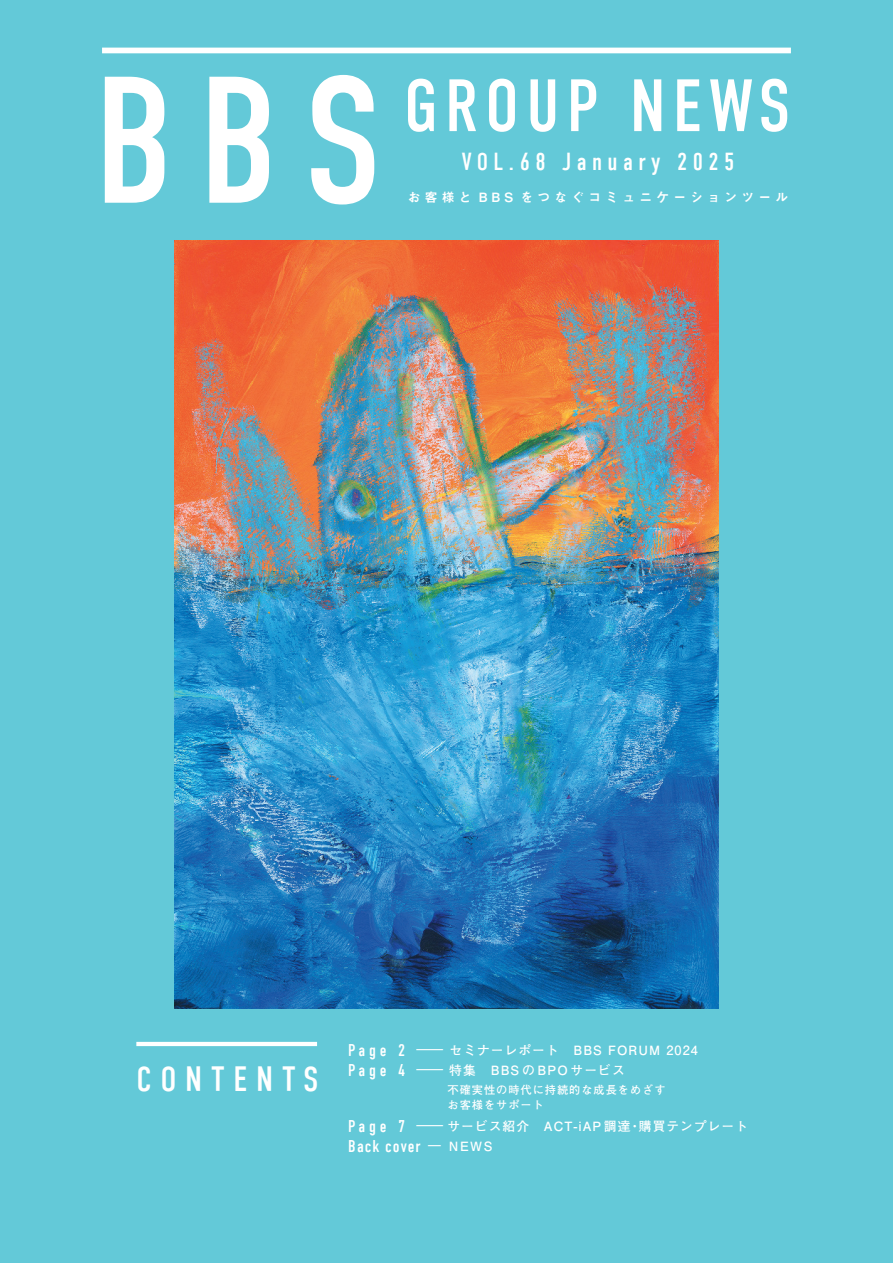
<style>
.page{position:relative;width:893px;height:1263px;background:#63c9d8}
.page>*{position:absolute;margin:0;border:0;box-sizing:border-box;transform-origin:0 0}
.t1{font:180px "DIN Condensed C";color:#fff}
.t2{font:73.95px "DIN Condensed C";letter-spacing:.095em;color:#fff}
.t3{font:35.1px "DIN Condensed C";letter-spacing:.25em;color:#fff}
.t4{font:24.6px "DIN Condensed C";letter-spacing:.22em;color:#fff}
.t5{font:16.95px "DIN Condensed C";letter-spacing:.06em;color:#fff}
.t6{font:700 12.75px/19.6px "Futo Go B101 Pro";letter-spacing:.08em;color:#fff;scale:2.09 1}
.t7{font:12.75px "Midashi Go Pro MB31";letter-spacing:.325em;color:#fff}
.t8{font:700 11.1px/14.4px "Futo Go B101 Pro";letter-spacing:.09em;color:#fff}
.s1{font-family:"DIN Condensed C";font-weight:400;font-size:16.95px}
.s2{font-family:"Futo Go B101 Pro";font-weight:700;font-size:12.75px}
</style>
<div class="page">
<div style="left:102px;top:48px;width:689px;height:5px;background:#fff"></div>
<hr style="left:136px;top:1042px;width:181px;height:4px;background:#fff">
<img style="left:174px;top:240px;width:545px;height:768px">
<h1 class="t1" style="left:94px;top:46px;width:290px">BBS</h1>
<h2 class="t2" style="left:404px;top:67px;width:388px">GROUP NEWS</h2>
<h3 class="t4" style="left:462px;top:148px;width:274px">VOL.68 January 2025</h3>
<p class="t7" style="left:408px;top:187px;width:382px">お客様と BBS をつなぐコミュニケーションツール</p>
<h3 class="t3" style="left:136px;top:1060px;width:184px">CONTENTS</h3>
<p class="t6" style="left:348px;top:1039px;width:169px"><span class="s1">Page 2</span> — セミナーレポート　BBS FORUM 2024<br><span class="s1">Page 4</span> — 特集　BBSのBPOサービス</p>
<p class="t8" style="left:448px;top:1081px;width:219px">不確実性の時代に持続的な成長をめざすお客様をサポート</p>
<p class="t6" style="left:348px;top:1115px;width:193px"><span class="s1">Page 7</span> —サービス紹介　ACT-iAP 調達・購買テンプレート</p>
<h3 class="t5" style="left:348px;top:1137px;width:146px">Back cover <sup>—</sup> <span class="s2">NEWS</span></h3>
</div>
